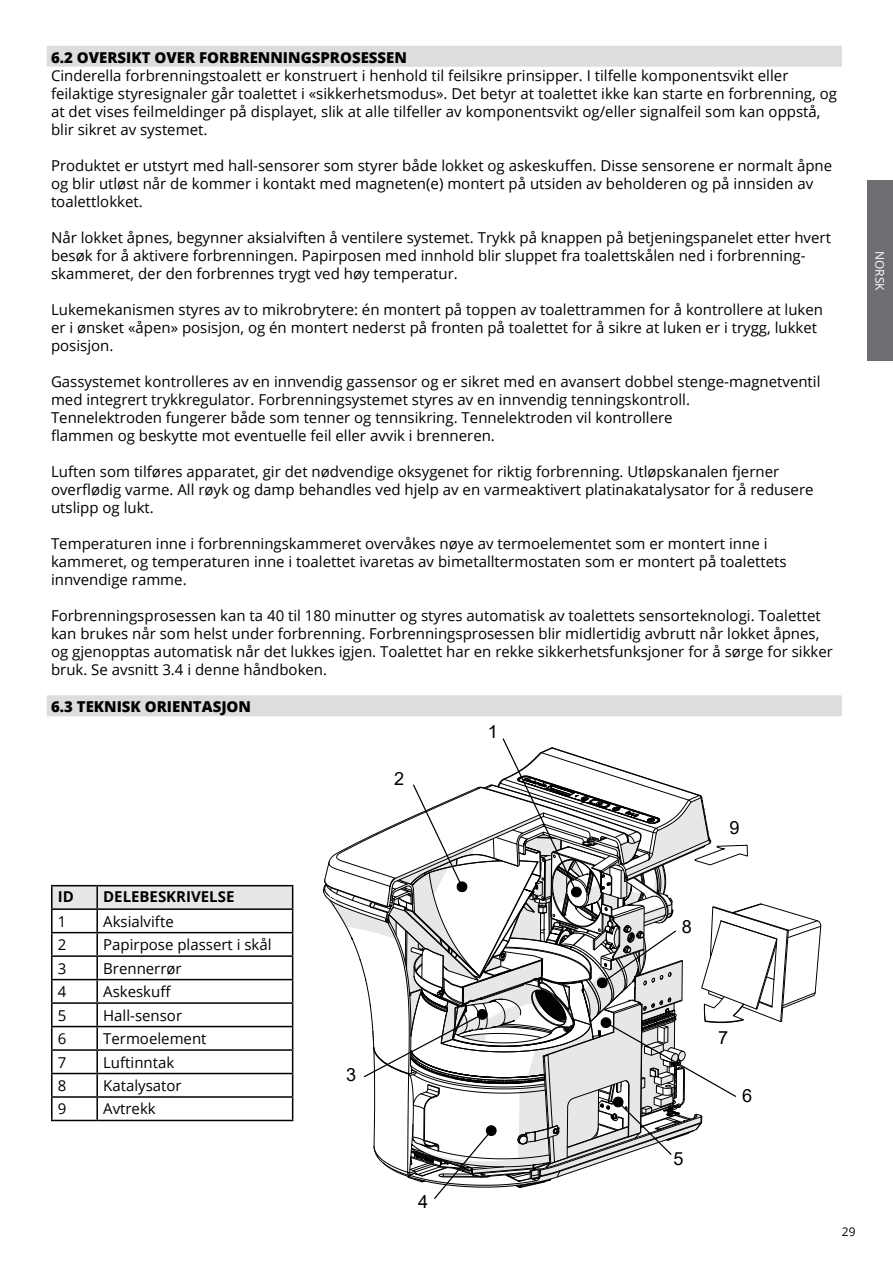
<style>
.page{position:relative;width:893px;height:1263px;background:#fff}
.page>*{position:absolute;margin:0;border:0;box-sizing:border-box;transform-origin:0 0}
.t1{font:18.15px "Arial";color:#000}
.t2{font:15px/18px "Open Sans";color:#000}
.t3{font:800 15px "Open Sans";color:#000}
.t4{font:700 15px "Open Sans";color:#000}
.t5{font:12px "Open Sans";color:#fff}
.t6{font:12px "Open Sans";color:#000}
</style>
<div class="page">
<div style="left:867px;top:181px;width:26px;height:180px;background:#6d6e71"></div>
<div style="left:47px;top:46px;width:795px;height:21px;background:#dcddde"></div>
<div style="left:47px;top:695px;width:795px;height:21px;background:#dcddde"></div>
<hr style="left:51px;top:885px;width:46px;height:1px;background:#000">
<hr style="left:51px;top:886px;width:2px;height:22px;background:#000">
<hr style="left:97px;top:885px;width:196px;height:1px;background:#000">
<hr style="left:51px;top:908px;width:46px;height:2px;background:#000">
<hr style="left:51px;top:910px;width:2px;height:22px;background:#000">
<hr style="left:51px;top:932px;width:46px;height:1px;background:#000">
<hr style="left:51px;top:933px;width:2px;height:22px;background:#000">
<hr style="left:51px;top:955px;width:46px;height:2px;background:#000">
<hr style="left:51px;top:957px;width:2px;height:22px;background:#000">
<hr style="left:51px;top:979px;width:46px;height:1px;background:#000">
<hr style="left:51px;top:980px;width:2px;height:22px;background:#000">
<hr style="left:51px;top:1002px;width:46px;height:2px;background:#000">
<hr style="left:51px;top:1004px;width:2px;height:22px;background:#000">
<hr style="left:51px;top:1026px;width:46px;height:1px;background:#000">
<hr style="left:51px;top:1027px;width:2px;height:22px;background:#000">
<hr style="left:51px;top:1049px;width:46px;height:2px;background:#000">
<hr style="left:51px;top:1051px;width:2px;height:22px;background:#000">
<hr style="left:51px;top:1073px;width:46px;height:1px;background:#000">
<hr style="left:51px;top:1074px;width:2px;height:22px;background:#000">
<hr style="left:51px;top:1096px;width:46px;height:2px;background:#000">
<hr style="left:51px;top:1098px;width:2px;height:22px;background:#000">
<svg style="left:52px;top:886px;width:241px;height:234px"></svg>
<hr style="left:51px;top:1120px;width:46px;height:1px;background:#000">
<hr style="left:97px;top:1120px;width:196px;height:1px;background:#000">
<svg style="left:323px;top:695px;width:499px;height:504px"></svg>
<p class="t3" style="left:51px;top:46px;width:357px">6.2 OVERSIKT OVER FORBRENNINGSPROSESSEN</p>
<p class="t2" style="left:51px;top:66px;width:787px">Cinderella forbrenningstoalett er konstruert i henhold til feilsikre prinsipper. I tilfelle komponentsvikt eller feilaktige styresignaler går toalettet i «sikkerhetsmodus». Det betyr at toalettet ikke kan starte en forbrenning, og at det vises feilmeldinger på displayet, slik at alle tilfeller av komponentsvikt og/eller signalfeil som kan oppstå, blir sikret av systemet.</p>
<p class="t2" style="left:51px;top:156px;width:783px">Produktet er utstyrt med hall-sensorer som styrer både lokket og askeskuffen. Disse sensorene er normalt åpne og blir utløst når de kommer i kontakt med magneten(e) montert på utsiden av beholderen og på innsiden av toalettlokket.</p>
<p class="t2" style="left:51px;top:228px;width:781px">Når lokket åpnes, begynner aksialviften å ventilere systemet. Trykk på knappen på betjeningspanelet etter hvert besøk for å aktivere forbrenningen. Papirposen med innhold blir sluppet fra toalettskålen ned i forbrenning&shy;skammeret, der den forbrennes trygt ved høy temperatur.</p>
<p class="t2" style="left:51px;top:300px;width:774px">Lukemekanismen styres av to mikrobrytere: én montert på toppen av toalettrammen for å kontrollere at luken er i ønsket «åpen» posisjon, og én montert nederst på fronten på toalettet for å sikre at luken er i trygg, lukket posisjon.</p>
<p class="t2" style="left:51px;top:372px;width:771px">Gassystemet kontrolleres av en innvendig gassensor og er sikret med en avansert dobbel stenge-magnetventil med integrert trykkregulator. Forbrenningsystemet styres av en innvendig tenningskontroll.<br>Tennelektroden fungerer både som tenner og tennsikring. Tennelektroden vil kontrollere<br>flammen og beskytte mot eventuelle feil eller avvik i brenneren.</p>
<p class="t2" style="left:51px;top:462px;width:764px">Luften som tilføres apparatet, gir det nødvendige oksygenet for riktig forbrenning. Utløpskanalen fjerner overflødig varme. All røyk og damp behandles ved hjelp av en varmeaktivert platinakatalysator for å redusere utslipp og lukt.</p>
<p class="t2" style="left:51px;top:534px;width:737px">Temperaturen inne i forbrenningskammeret overvåkes nøye av termoelementet som er montert inne i kammeret, og temperaturen inne i toalettet ivaretas av bimetalltermostaten som er montert på toalettets innvendige ramme.</p>
<p class="t2" style="left:51px;top:606px;width:783px">Forbrenningsprosessen kan ta 40 til 180 minutter og styres automatisk av toalettets sensorteknologi. Toalettet kan brukes når som helst under forbrenning. Forbrenningsprosessen blir midlertidig avbrutt når lokket åpnes, og gjenopptas automatisk når det lukkes igjen. Toalettet har en rekke sikkerhetsfunksjoner for å sørge for sikker bruk. Se avsnitt 3.4 i denne håndboken.</p>
<p class="t3" style="left:51px;top:695px;width:202px">6.3 TEKNISK ORIENTASJON</p>
<p class="t1" style="left:394px;top:766px;width:12px">2</p>
<p class="t1" style="left:488px;top:719px;width:12px">1</p>
<p class="t1" style="left:729px;top:815px;width:12px">9</p>
<p class="t5" style="left:888px;top:251px;width:41px;rotate:90deg">NORSK</p>
<p class="t4" style="left:58px;top:886px;width:18px">ID</p>
<p class="t4" style="left:103px;top:886px;width:133px">DELEBESKRIVELSE</p>
<p class="t2" style="left:58px;top:912px;width:10px">1</p>
<p class="t2" style="left:103px;top:912px;width:72px">Aksialvifte</p>
<p class="t2" style="left:58px;top:935px;width:10px">2</p>
<p class="t2" style="left:103px;top:935px;width:170px">Papirpose plassert i skål</p>
<p class="t2" style="left:58px;top:959px;width:10px">3</p>
<p class="t2" style="left:103px;top:959px;width:80px">Brennerrør</p>
<p class="t2" style="left:58px;top:982px;width:10px">4</p>
<p class="t2" style="left:103px;top:982px;width:69px">Askeskuff</p>
<p class="t2" style="left:58px;top:1006px;width:10px">5</p>
<p class="t2" style="left:103px;top:1006px;width:80px">Hall-sensor</p>
<p class="t2" style="left:58px;top:1029px;width:10px">6</p>
<p class="t2" style="left:103px;top:1029px;width:105px">Termoelement</p>
<p class="t2" style="left:58px;top:1053px;width:10px">7</p>
<p class="t2" style="left:103px;top:1053px;width:73px">Luftinntak</p>
<p class="t2" style="left:58px;top:1076px;width:10px">8</p>
<p class="t2" style="left:103px;top:1076px;width:80px">Katalysator</p>
<p class="t2" style="left:58px;top:1099px;width:10px">9</p>
<p class="t2" style="left:103px;top:1099px;width:54px">Avtrekk</p>
<p class="t1" style="left:346px;top:1062px;width:12px">3</p>
<p class="t1" style="left:418px;top:1189px;width:12px">4</p>
<p class="t1" style="left:682px;top:914px;width:12px">8</p>
<p class="t1" style="left:673px;top:1146px;width:12px">5</p>
<p class="t1" style="left:718px;top:1025px;width:12px">7</p>
<p class="t1" style="left:742px;top:1083px;width:12px">6</p>
<p class="t6" style="left:842px;top:1223px;width:15px">29</p>
</div>
